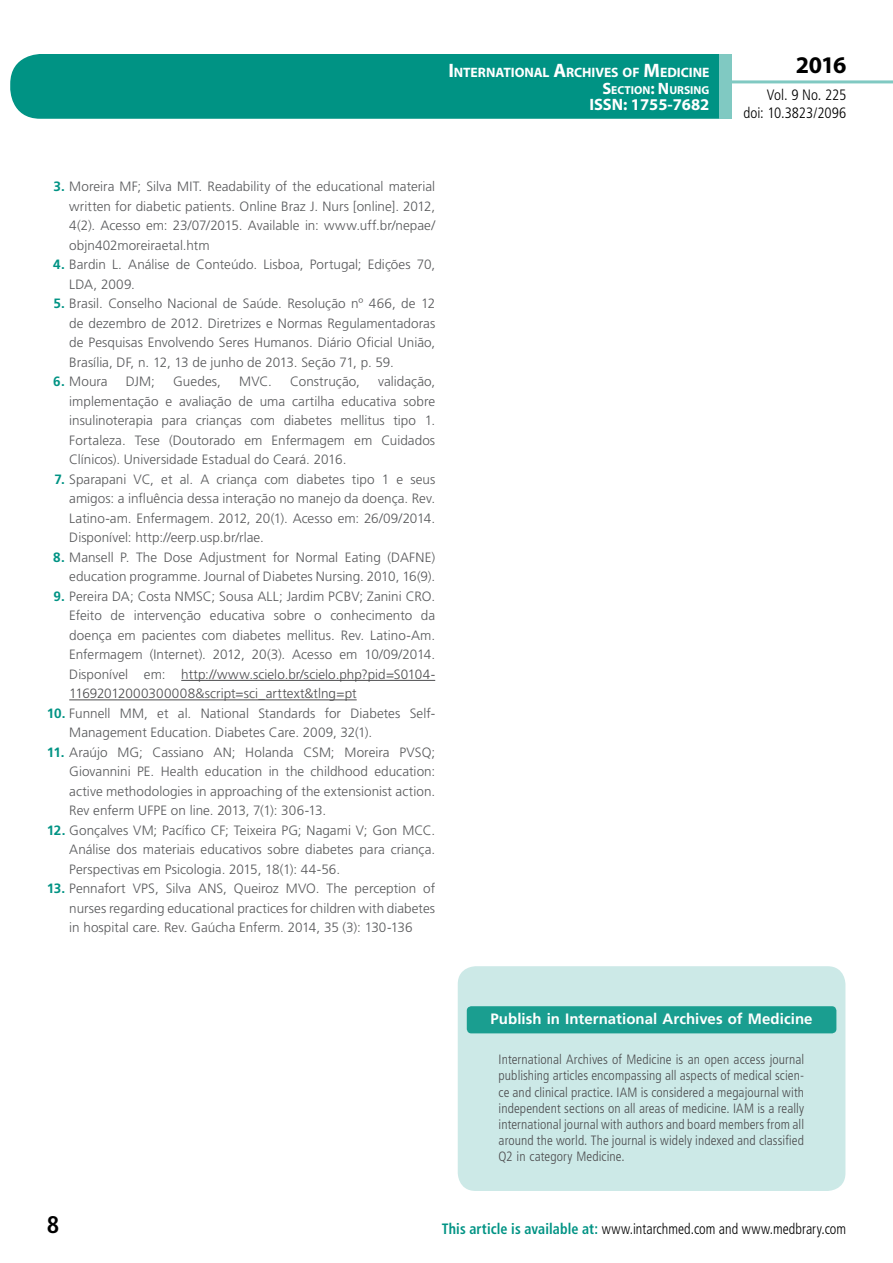
<style>
.page{position:relative;width:893px;height:1263px;background:#fff}
.page>*{position:absolute;margin:0;border:0;box-sizing:border-box;transform-origin:0 0}
.t1{font:700 24px "Myriad Pro";color:#000}
.t2{font:700 condensed 24px "Frutiger LT Std";color:#000}
.t3{font:700 16.5px "Myriad Pro";color:#fff}
.t4{font:300 condensed 15px "Frutiger LT Std";letter-spacing:.005em;color:#000;scale:.94 1}
.t5{font:700 15px "Frutiger LT Std";letter-spacing:.005em;color:#fff}
.t6{font:300 condensed 15px/18px "Frutiger LT Std";letter-spacing:.005em;color:#000;text-align:right}
.t7{font:700 13.65px "Myriad Pro";letter-spacing:-.005em;color:#fff}
.t8{font:300 13.5px/19.5px "Frutiger LT Std";letter-spacing:.005em;color:#58595b;text-align:justify}
.t9{font:300 condensed 13.5px/16.2px "Frutiger LT Std";letter-spacing:.01em;color:#4d4d4f;text-align:justify}
.t10{font:700 11.55px "Myriad Pro";color:#fff}
.s1{font-size:19.5px}
.s2{font-size:16.5px}
.s3{font-weight:700;color:#009384}
.s4{color:#4d4d4f}
</style>
<div class="page">
<div style="left:10px;top:54px;width:775px;height:65px;background:#009384;border-radius:30px"></div>
<div style="left:732px;top:0;width:161px;height:157px;background:#fff"></div>
<hr style="left:730px;top:80px;width:163px;height:3px;background:#80c9c2">
<div style="left:719px;top:54px;width:13px;height:65px;background:#80c9c2"></div>
<div style="left:458px;top:966px;width:387px;height:225px;background:#cce9e7;border-radius:18px"></div>
<div style="left:467px;top:1006px;width:369px;height:27px;background:#1a9e90;border-radius:4px"></div>
<hr style="left:181px;top:680px;width:254px;height:1px;background:#4d4d4f">
<hr style="left:69px;top:699px;width:288px;height:1px;background:#4d4d4f">
<p class="t7" style="left:448px;top:64px;width:263px"><span class="s1">I</span>NTERNATIONAL <span class="s1">A</span>RCHIVES OF <span class="s1">M</span>EDICINE</p>
<p class="t10" style="left:602px;top:82px;width:109px"><span class="s2">S</span>ECTION<span class="s2">: N</span> URSING</p>
<p class="t3" style="left:589px;top:94px;width:122px">ISSN: 1755-7682</p>
<p class="t8" style="left:69px;top:177px;width:367px;text-indent:-16px"><span class="s3">3.</span> Moreira MF; Silva MIT. Readability of the educational material written for diabetic patients. Online Braz J. Nurs [online]. 2012, 4(2). Acesso em: 23/07/2015. Available in: www.uff.br/nepae/ objn402moreiraetal.htm</p>
<p class="t8" style="left:69px;top:255px;width:367px;text-indent:-16px"><span class="s3">4.</span> Bardin L. Análise de Conteúdo. Lisboa, Portugal; Edições 70,<br>LDA, 2009.</p>
<p class="t8" style="left:69px;top:294px;width:367px;text-indent:-16px"><span class="s3">5.</span> Brasil. Conselho Nacional de Saúde. Resolução nº 466, de 12 de dezembro de 2012. Diretrizes e Normas Regulamentadoras de Pesquisas Envolvendo Seres Humanos. Diário Oficial União, Brasília, DF, n. 12, 13 de junho de 2013. Seção 71, p. 59.</p>
<p class="t8" style="left:53px;top:372px;width:56px"><span class="s3">6.</span> Moura</p>
<p class="t8" style="left:126px;top:372px;width:30px">DJM;</p>
<p class="t8" style="left:173px;top:372px;width:49px">Guedes,</p>
<p class="t8" style="left:239px;top:372px;width:34px">MVC.</p>
<p class="t8" style="left:290px;top:372px;width:71px">Construção,</p>
<p class="t8" style="left:69px;top:372px;width:367px;text-indent:309px">validação, implementação e avaliação de uma cartilha educativa sobre insulinoterapia para crianças com diabetes mellitus tipo 1.<br>Fortaleza. Tese (Doutorado em Enfermagem em Cuidados Clínicos). Universidade Estadual do Ceará. 2016.</p>
<p class="t8" style="left:69px;top:470px;width:367px;text-indent:-15px"><span class="s3">7.</span> Sparapani VC, et al. A criança com diabetes tipo 1 e seus amigos: a influência dessa interação no manejo da doença. Rev.<br>Latino-am. Enfermagem. 2012, 20(1). Acesso em: 26/09/2014.<br>Disponível: http://eerp.usp.br/rlae.</p>
<p class="t8" style="left:53px;top:548px;width:384px;text-align:right"><span class="s3">8.</span> Mansell P. The Dose Adjustment for Normal Eating (DAFNE) education programme. Journal of Diabetes Nursing. 2010, 16(9).</p>
<p class="t8" style="left:69px;top:587px;width:367px;text-indent:-16px"><span class="s3">9.</span> Pereira DA; Costa NMSC; Sousa ALL; Jardim PCBV; Zanini CRO.<br>Efeito de intervenção educativa sobre o conhecimento da doença em pacientes com diabetes mellitus. Rev. Latino-Am.<br>Enfermagem (Internet). 2012, 20(3). Acesso em 10/09/2014.<br>Disponível em: <span class="s4">http://www.scielo.br/scielo.php?pid=S0104- 11692012000300008&amp;script=sci_arttext&amp;tlng=pt</span></p>
<p class="t8" style="left:69px;top:704px;width:367px;text-indent:-23px"><span class="s3">10.</span> Funnell MM, et al. National Standards for Diabetes Self-<br>Management Education. Diabetes Care. 2009, 32(1).</p>
<p class="t8" style="left:69px;top:743px;width:367px;text-indent:-22px"><span class="s3">11.</span> Araújo MG; Cassiano AN; Holanda CSM; Moreira PVSQ; Giovannini PE. Health education in the childhood education: active methodologies in approaching of the extensionist action.<br>Rev enferm UFPE on line. 2013, 7(1): 306-13.</p>
<p class="t8" style="left:69px;top:821px;width:367px;text-indent:-23px"><span class="s3">12.</span> Gonçalves VM; Pacífico CF; Teixeira PG; Nagami V; Gon MCC.<br>Análise dos materiais educativos sobre diabetes para criança.<br>Perspectivas em Psicologia. 2015, 18(1): 44-56.</p>
<p class="t8" style="left:69px;top:879px;width:367px;text-indent:-22px"><span class="s3">13.</span> Pennafort VPS, Silva ANS, Queiroz MVO. The perception of nurses regarding educational practices for children with diabetes in hospital care. Rev. Gaúcha Enferm. 2014, 35 (3): 130-136</p>
<h1 class="t1" style="left:796px;top:49px;width:52px">2016</h1>
<p class="t6" style="left:743px;top:86px;width:104px">Vol. 9 No. 225 doi: 10.3823/2096</p>
<p class="t5" style="left:490px;top:1010px;width:324px">Publish in International Archives of Medicine</p>
<p class="t9" style="left:499px;top:1052px;width:307px">International Archives of Medicine is an open access journal publishing articles encompassing all aspects of medical scien&shy;ce and clinical practice. IAM is considered a megajournal with independent sections on all areas of medicine. IAM is a really international journal with authors and board members from all around the world. The journal is widely indexed and classified Q2 in category Medicine.</p>
<h1 class="t2" style="left:47px;top:1210px;width:14px">8</h1>
<p class="t4" style="left:442px;top:1220px;width:432px"><span class="s3">This article is available at:</span> www.intarchmed.com and www.medbrary.com</p>
</div>
